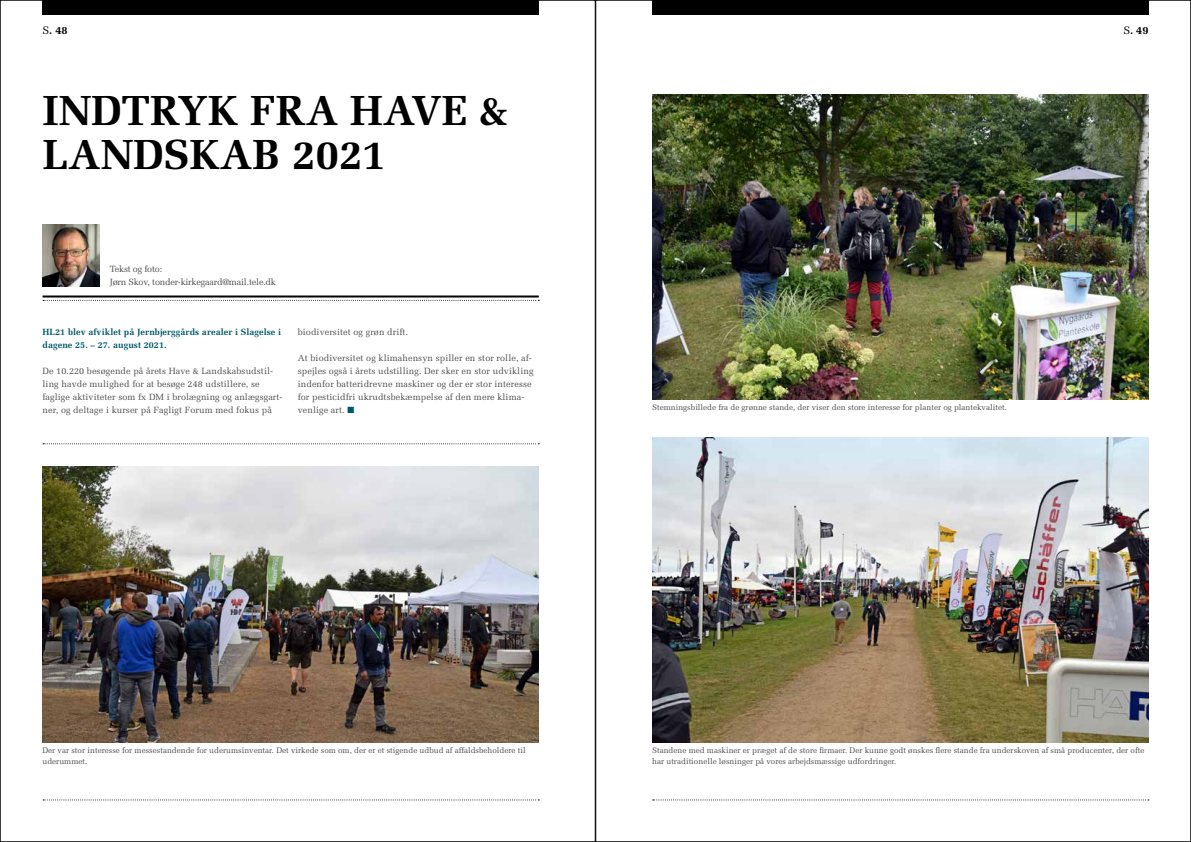
<style>
.page{position:relative;width:1191px;height:842px;background:#fff}
.page>*{position:absolute;margin:0;border:0;box-sizing:border-box;transform-origin:0 0}
.t1{font:700 42px/44px "Melior";color:#000}
.t2{font:700 11px "Melior";color:#000}
.t3{font:9px/13px "Melior";letter-spacing:.01em;color:#4d4d4f}
.t4{font:700 9px/13px "Melior";letter-spacing:.01em;color:#005a69}
.t5{font:9px/13px "Melior";letter-spacing:-.02em;color:#4d4d4f}
.t6{font:8px/11px "Melior";color:#4d4d4f}
.s1{font-weight:400}
.s2{color:#005a69}
</style>
<div class="page">
<div style="left:652px;top:0;width:496px;height:14px;background:#000"></div>
<svg style="left:652px;top:799px;width:497px;height:1px"></svg>
<div style="left:43px;top:0;width:496px;height:14px;background:#000"></div>
<svg style="left:43px;top:799px;width:496px;height:1px"></svg>
<svg style="left:43px;top:443px;width:496px;height:1px"></svg>
<hr style="left:43px;top:295px;width:496px;height:2px;background:#000">
<svg style="left:43px;top:300px;width:496px;height:1px"></svg>
<img style="left:43px;top:224px;width:56px;height:63px">
<img style="left:43px;top:466px;width:496px;height:277px">
<img style="left:652px;top:437px;width:496px;height:306px">
<img style="left:652px;top:94px;width:496px;height:306px">
<p class="t2" style="left:43px;top:23px;width:27px"><span class="s1">S</span>. 48</p>
<p class="t2" style="left:1123px;top:23px;width:27px"><span class="s1">S</span>. 49</p>
<h1 class="t1" style="left:43px;top:88px;width:466px">INDTRYK FRA HAVE &amp;<br>LANDSKAB 2021</h1>
<p class="t5" style="left:110px;top:263px;width:168px">Tekst og foto:<br>Jørn Skov, tonder-kirkegaard@mail.tele.dk</p>
<p class="t4" style="left:43px;top:325px;width:240px">HL21 blev afviklet på Jernbjerggårds arealer i Slagelse i dagene 25. – 27. august 2021.</p>
<p class="t3" style="left:43px;top:364px;width:242px">De 10.220 besøgende på årets Have &amp; Landskabsudstil&shy;ling havde mulighed for at besøge 248 udstillere, se faglige aktiviteter som fx DM i brolægning og anlægsgart&shy;ner, og deltage i kurser på Fagligt Forum med fokus på</p>
<p class="t3" style="left:298px;top:325px;width:112px">biodiversitet og grøn drift.</p>
<p class="t3" style="left:298px;top:351px;width:237px">At biodiversitet og klimahensyn spiller en stor rolle, af&shy;spejles også i årets udstilling. Der sker en stor udvikling indenfor batteridrevne maskiner og der er stor interesse for pesticidfri ukrudtsbekæmpelse af den mere klima&shy;venlige art. <span class="s2">■</span></p>
<p class="t6" style="left:652px;top:402px;width:356px">Stemningsbillede fra de grønne stande, der viser den store interesse for planter og plantekvalitet.</p>
<p class="t6" style="left:43px;top:745px;width:485px">Der var stor interesse for messestandende for uderumsinventar. Det virkede som om, der er et stigende udbud af affaldsbeholdere til uderummet.</p>
<p class="t6" style="left:652px;top:745px;width:494px">Standene med maskiner er præget af de store firmaer. Der kunne godt ønskes flere stande fra underskoven af små producenter, der ofte har utraditionelle løsninger på vores arbejdsmæssige udfordringer.</p>
</div>
